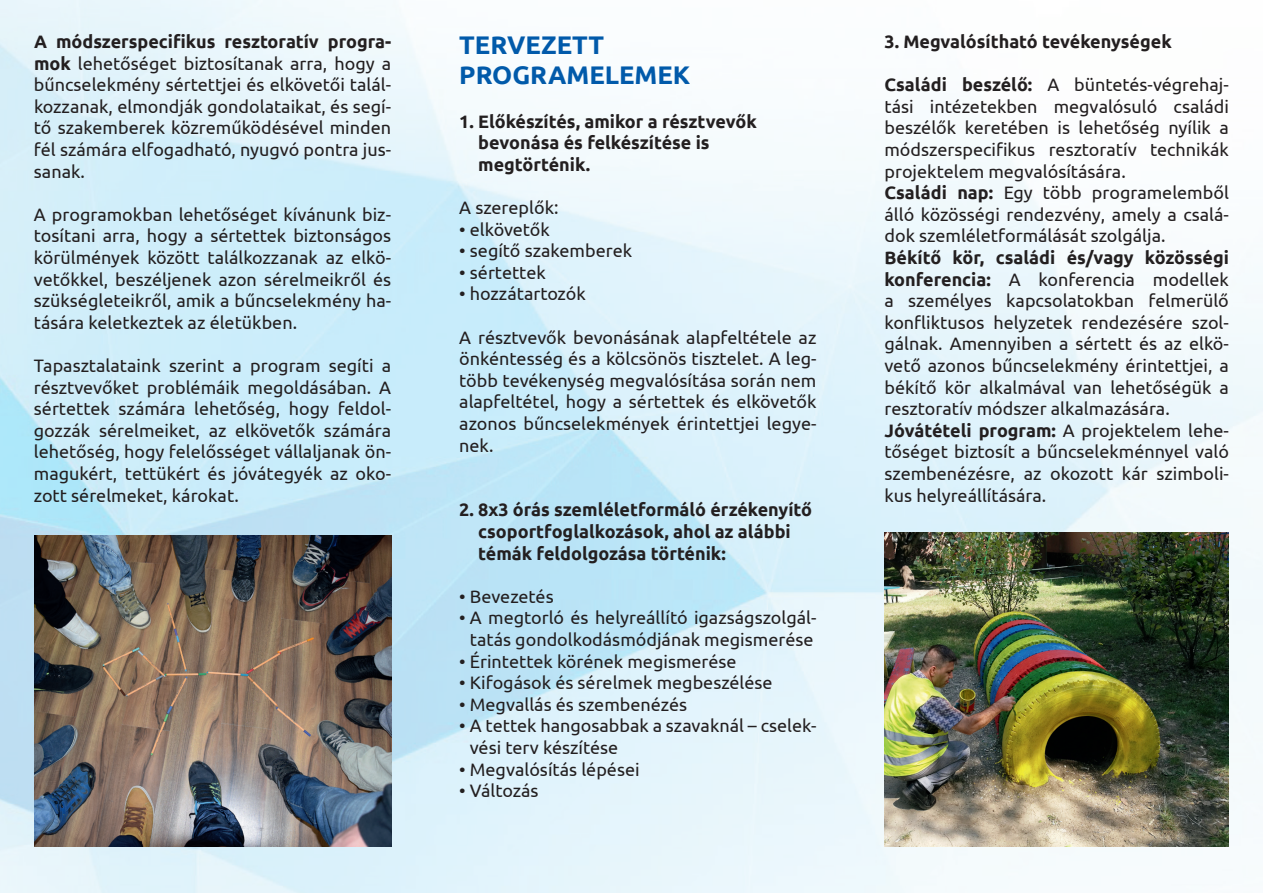
<style>
.page{position:relative;width:1263px;height:893px;background:#fff}
.page>*{position:absolute;margin:0;border:0;box-sizing:border-box;transform-origin:0 0}
.t1{font:700 25.5px/30.6px "Ubuntu";color:#015aaa}
.t2{font:18px/21.6px "Ubuntu";color:#231f20;text-align:justify}
.t3{font:700 18px/21.6px "Ubuntu";color:#231f20}
.s1{font-weight:700}
</style>
<div class="page">
<img style="left:0;top:0;width:1263px;height:893px">
<img style="left:34px;top:535px;width:357px;height:312px">
<img style="left:884px;top:532px;width:345px;height:315px">
<p class="t2" style="left:34px;top:30px;width:359px"><span class="s1">A módszerspecifikus resztoratív progra&shy;mok</span> lehetőséget biztosítanak arra, hogy a bűncselekmény sértettjei és elkövetői talál&shy;kozzanak, elmondják gondolataikat, és segí&shy;tő szakemberek közreműködésével minden fél számára elfogadható, nyugvó pontra jus&shy;sanak.</p>
<p class="t2" style="left:34px;top:203px;width:359px">A programokban lehetőséget kívánunk biz&shy;tosítani arra, hogy a sértettek biztonságos körülmények között találkozzanak az elkö&shy;vetőkkel, beszéljenek azon sérelmeikről és szükségleteikről, amik a bűncselekmény ha&shy;tására keletkeztek az életükben.</p>
<p class="t2" style="left:34px;top:354px;width:359px">Tapasztalataink szerint a program segíti a résztvevőket problémáik megoldásában. A sértettek számára lehetőség, hogy feldol&shy;gozzák sérelmeiket, az elkövetők számára lehetőség, hogy felelősséget vállaljanak ön&shy;magukért, tettükért és jóvátegyék az oko&shy;zott sérelmeket, károkat.</p>
<h1 class="t1" style="left:459px;top:29px;width:233px">TERVEZETT<br>PROGRAMELEMEK</h1>
<p class="t3" style="left:478px;top:110px;width:280px;text-indent:-19px">1. Előkészítés, amikor a résztvevők bevonása és felkészítése is megtörténik.</p>
<p class="t2" style="left:459px;top:196px;width:101px">A szereplők:</p>
<p class="t2" style="left:459px;top:218px;width:92px">• elkövetők</p>
<p class="t2" style="left:459px;top:239px;width:174px">• segítő szakemberek</p>
<p class="t2" style="left:459px;top:261px;width:88px">• sértettek</p>
<p class="t2" style="left:459px;top:283px;width:128px">• hozzátartozók</p>
<p class="t2" style="left:459px;top:326px;width:359px">A résztvevők bevonásának alapfeltétele az önkéntesség és a kölcsönös tisztelet. A leg&shy;több tevékenység megvalósítása során nem alapfeltétel, hogy a sértettek és elkövetők azonos bűncselekmények érintettjei legye&shy;nek.</p>
<p class="t3" style="left:478px;top:499px;width:335px;text-indent:-19px">2. 8x3 órás szemléletformáló érzékenyítő csoportfoglalkozások, ahol az alábbi témák feldolgozása történik:</p>
<p class="t2" style="left:459px;top:585px;width:96px">• Bevezetés</p>
<p class="t2" style="left:459px;top:607px;width:359px;text-align:center">• A megtorló és helyreállító igazságszolgál&shy;tatás gondolkodásmódjának megismerése</p>
<p class="t2" style="left:459px;top:650px;width:279px">• Érintettek körének megismerése</p>
<p class="t2" style="left:459px;top:671px;width:315px">• Kifogások és sérelmek megbeszélése</p>
<p class="t2" style="left:459px;top:693px;width:229px">• Megvallás és szembenézés</p>
<p class="t2" style="left:470px;top:715px;width:348px;text-indent:-11px">• A tettek hangosabbak a szavaknál – cselek&shy;vési terv készítése</p>
<p class="t2" style="left:459px;top:758px;width:182px">• Megvalósítás lépései</p>
<p class="t2" style="left:459px;top:779px;width:81px">• Változás</p>
<p class="t3" style="left:884px;top:31px;width:289px">3. Megvalósítható tevékenységek</p>
<p class="t2" style="left:884px;top:73px;width:346px;text-align:left"><span class="s1">Családi beszélő:</span> A büntetés-végrehaj&shy;tási intézetekben megvalósuló családi beszélők keretében is lehetőség nyílik a módszerspecifikus resztoratív technikák projektelem megvalósítására.<br><span class="s1">Családi nap:</span> Egy több programelemből álló közösségi rendezvény, amely a csalá&shy;dok szemléletformálását szolgálja.</p>
<p class="t2" style="left:884px;top:246px;width:346px;text-align:left"><span class="s1">Békítő kör, családi és/vagy közösségi konferencia:</span> A konferencia modellek a személyes kapcsolatokban felmerülő konfliktusos helyzetek rendezésére szol&shy;gálnak. Amennyiben a sértett és az elkö&shy;vető azonos bűncselekmény érintettjei, a békítő kör alkalmával van lehetőségük a resztoratív módszer alkalmazására.<br><span class="s1">Jóvátételi program:</span> A projektelem lehe&shy;tőséget biztosít a bűncselekménnyel való szembenézésre, az okozott kár szimboli&shy;kus helyreállítására.</p>
</div>
